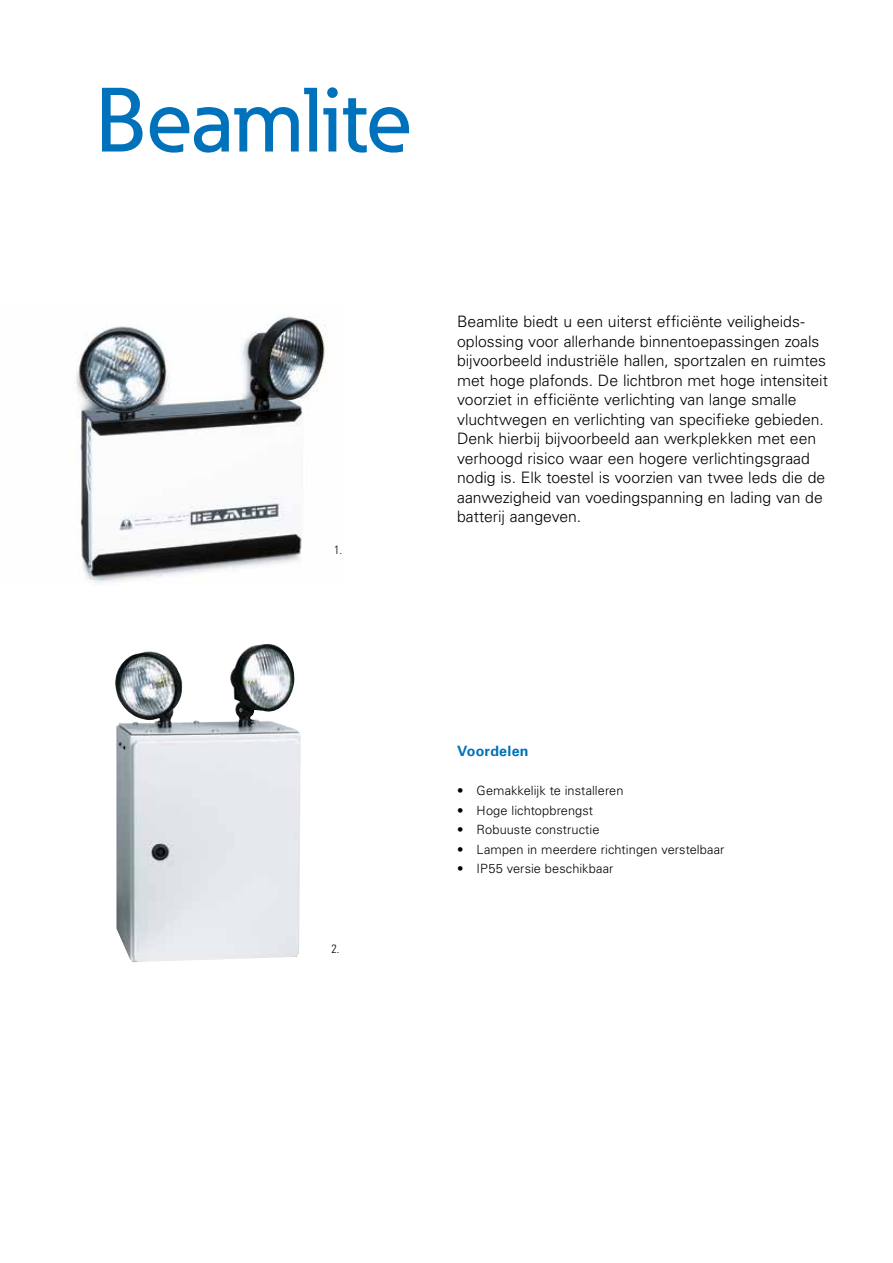
<style>
.page{position:relative;width:893px;height:1263px;background:#fff}
.page>*{position:absolute;margin:0;border:0;box-sizing:border-box;transform-origin:0 0}
.t1{font:500 90px "Eaton";color:#0072bb}
.t2{font:300 15.75px/19.5px "Univers LT Std";letter-spacing:-.005em;color:#000}
.t3{font:700 14.25px "Univers LT Std";letter-spacing:.015em;color:#0072bb}
.t4{font:300 12.75px "Univers LT Std";letter-spacing:.005em;color:#000}
.t5{font:300 condensed 12px "Univers LT Std";color:#000}
</style>
<div class="page">
<img style="left:76px;top:315px;width:251px;height:268px">
<img style="left:115px;top:644px;width:186px;height:318px">
<h1 class="t1" style="left:96px;top:65px;width:318px">Beamlite</h1>
<p class="t5" style="left:334px;top:543px;width:9px">1.</p>
<p class="t2" style="left:457px;top:312px;width:372px">Beamlite biedt u een uiterst efficiënte veiligheids&shy;oplossing voor allerhande binnentoepassingen zoals bijvoorbeeld industriële hallen, sportzalen en ruimtes met hoge plafonds. De lichtbron met hoge intensiteit voorziet in efficiënte verlichting van lange smalle vluchtwegen en verlichting van specifieke gebieden.<br>Denk hierbij bijvoorbeeld aan werkplekken met een verhoogd risico waar een hogere verlichtingsgraad nodig is. Elk toestel is voorzien van twee leds die de aanwezigheid van voedingspanning en lading van de batterij aangeven.</p>
<p class="t5" style="left:331px;top:942px;width:9px">2.</p>
<p class="t3" style="left:457px;top:743px;width:73px">Voordelen</p>
<p class="t4" style="left:457px;top:783px;width:168px">• Gemakkelijk te installeren</p>
<p class="t4" style="left:457px;top:802px;width:137px">• Hoge lichtopbrengst</p>
<p class="t4" style="left:457px;top:822px;width:144px">• Robuuste constructie</p>
<p class="t4" style="left:457px;top:841px;width:269px">• Lampen in meerdere richtingen verstelbaar</p>
<p class="t4" style="left:457px;top:861px;width:158px">• IP55 versie beschikbaar</p>
</div>
